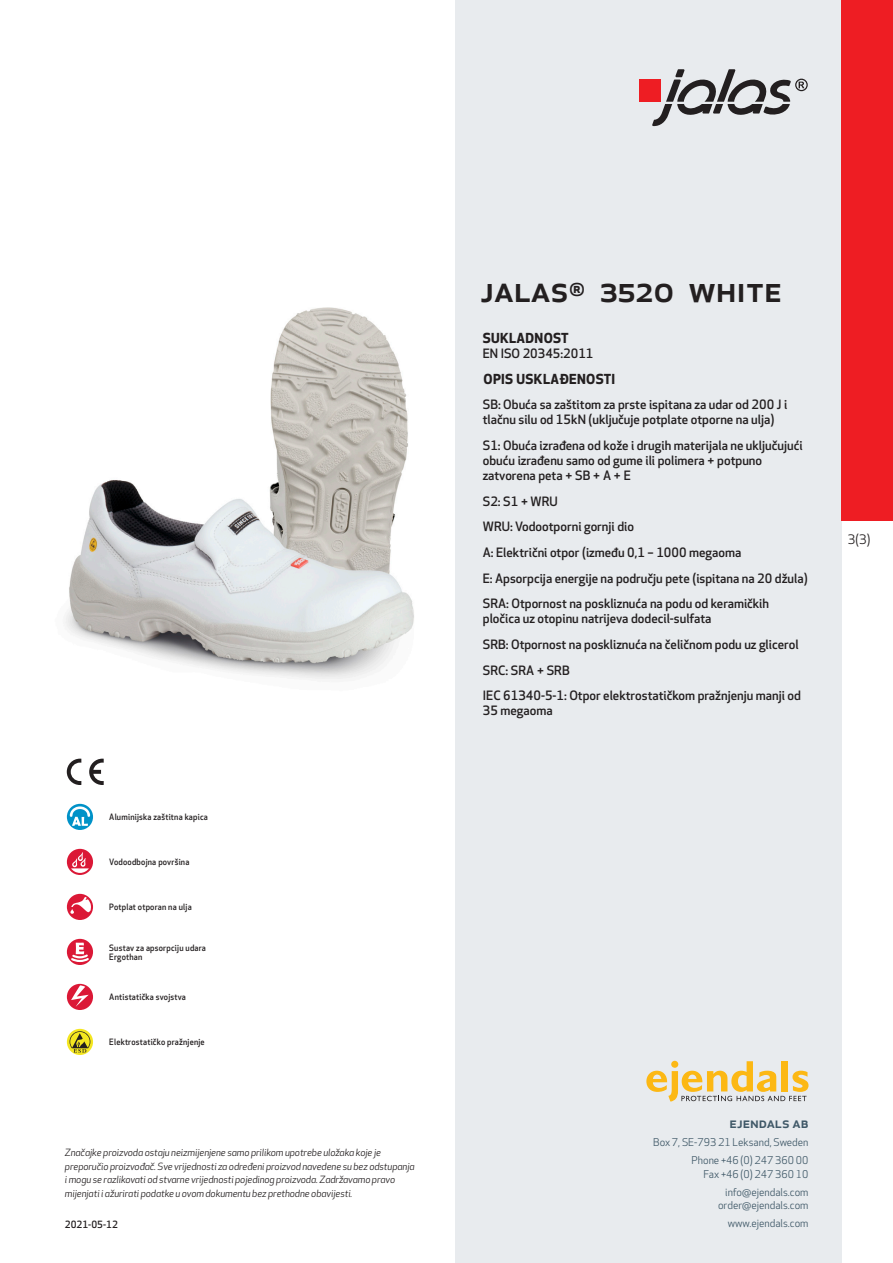
<style>
.page{position:relative;width:893px;height:1263px;background:#fff}
.page>*{position:absolute;margin:0;border:0;box-sizing:border-box;transform-origin:0 0}
.prodname{font:500 36px "Apex New";color:#231f20}
.t1{font:500 15px "Apex New";color:#405968}
.Funktion_body{font:700 13.5px "Apex New";letter-spacing:.025em;color:#231f20}
.t2{font:12.75px "Apex New";color:#231f20}
.Funktion_body-2{font:500 12.6px/15px "Apex New";color:#231f20}
.t3{font:10.5px/18px "Apex New";color:#405968;text-align:right}
.t4{font:italic 9.75px/13.5px "Apex New";letter-spacing:-.01em;color:#231f20}
.t5{font:500 9.75px "Apex New";color:#231f20}
.Funktion_body-3{font:500 8.55px/9px "Apex New";letter-spacing:.025em;color:#231f20;scale:.95 1}
</style>
<div class="page">
<div style="left:455px;top:0;width:387px;height:1263px;background:#e8ebee"></div>
<svg style="left:646px;top:1061px;width:162px;height:40px"></svg>
<img style="left:65px;top:308px;width:349px;height:371px">
<div style="left:842px;top:0;width:51px;height:520px;background:#ee1d23"></div>
<svg style="left:67px;top:804px;width:26px;height:26px"></svg>
<svg style="left:70px;top:806px;width:20px;height:20px"></svg>
<div style="left:67px;top:849px;width:26px;height:26px;background:#db1836;border-radius:50%"></div>
<svg style="left:71px;top:852px;width:18px;height:21px"></svg>
<div style="left:67px;top:894px;width:26px;height:26px;background:#db1836;border-radius:50%"></div>
<svg style="left:70px;top:897px;width:21px;height:17px"></svg>
<svg style="left:67px;top:939px;width:26px;height:26px"></svg>
<svg style="left:69px;top:943px;width:22px;height:20px"></svg>
<div style="left:67px;top:984px;width:26px;height:26px;background:#db1836;border-radius:50%"></div>
<svg style="left:71px;top:985px;width:18px;height:22px"></svg>
<svg style="left:67px;top:1029px;width:26px;height:26px"></svg>
<svg style="left:70px;top:1031px;width:20px;height:22px"></svg>
<svg style="left:89px;top:759px;width:15px;height:26px"></svg>
<svg style="left:67px;top:759px;width:14px;height:26px"></svg>
<div style="left:639px;top:80px;width:22px;height:22px;background:#ee1d23"></div>
<svg style="left:652px;top:69px;width:156px;height:57px"></svg>
<p class="Funktion_body-3" style="left:109px;top:812px;width:105px">Aluminijska zaštitna kapica</p>
<p class="Funktion_body-3" style="left:109px;top:857px;width:86px">Vodoodbojna površina</p>
<p class="Funktion_body-3" style="left:109px;top:902px;width:88px">Potplat otporan na ulja</p>
<p class="Funktion_body-3" style="left:109px;top:943px;width:103px">Sustav za apsorpciju udara<br>Ergothan</p>
<p class="Funktion_body-3" style="left:109px;top:992px;width:82px">Antistatička svojstva</p>
<p class="Funktion_body-3" style="left:109px;top:1037px;width:102px">Elektrostatičko pražnjenje</p>
<p class="t4" style="left:65px;top:1146px;width:351px">Značajke proizvoda ostaju neizmijenjene samo prilikom upotrebe uložaka koje je preporučio proizvođač. Sve vrijednosti za određeni proizvod navedene su bez odstupanja i mogu se razlikovati od stvarne vrijednosti pojedinog proizvoda. Zadržavamo pravo mijenjati i ažurirati podatke u ovom dokumentu bez prethodne obavijesti.</p>
<p class="t5" style="left:65px;top:1218px;width:54px">2021-05-12</p>
<p class="prodname" style="left:480px;top:265px;width:303px">JALAS<sup>®</sup> 3520 WHITE</p>
<p class="Funktion_body" style="left:483px;top:328px;width:87px">SUKLADNOST</p>
<p class="Funktion_body-2" style="left:483px;top:346px;width:112px">EN ISO 20345:2011</p>
<p class="Funktion_body" style="left:483px;top:369px;width:133px">OPIS USKLAĐENOSTI</p>
<p class="Funktion_body-2" style="left:483px;top:397px;width:306px">SB: Obuća sa zaštitom za prste ispitana za udar od 200 J i tlačnu silu od 15kN (uključuje potplate otporne na ulja)</p>
<p class="Funktion_body-2" style="left:483px;top:438px;width:321px">S1: Obuća izrađena od kože i drugih materijala ne uključujući obuću izrađenu samo od gume ili polimera + potpuno zatvorena peta + SB + A + E</p>
<p class="Funktion_body-2" style="left:483px;top:493px;width:76px">S2: S1 + WRU</p>
<p class="Funktion_body-2" style="left:483px;top:519px;width:153px">WRU: Vodootporni gornji dio</p>
<p class="Funktion_body-2" style="left:483px;top:545px;width:260px">A: Električni otpor (između 0,1 – 1000 megaoma</p>
<p class="Funktion_body-2" style="left:483px;top:570px;width:326px">E: Apsorpcija energije na području pete (ispitana na 20 džula)</p>
<p class="Funktion_body-2" style="left:483px;top:596px;width:288px">SRA: Otpornost na poskliznuća na podu od keramičkih pločica uz otopinu natrijeva dodecil-sulfata</p>
<p class="Funktion_body-2" style="left:483px;top:637px;width:317px">SRB: Otpornost na poskliznuća na čeličnom podu uz glicerol</p>
<p class="Funktion_body-2" style="left:483px;top:662px;width:88px">SRC: SRA + SRB</p>
<p class="Funktion_body-2" style="left:483px;top:688px;width:320px">IEC 61340-5-1: Otpor elektrostatičkom pražnjenju manji od<br>35 megaoma</p>
<p class="t2" style="left:848px;top:531px;width:24px">3(3)</p>
<p class="t1" style="left:729px;top:1113px;width:80px">ejendals ab</p>
<p class="t3" style="left:653px;top:1133px;width:157px">Box 7, SE-793 21 Leksand, Sweden<br>Phone +46 (0) 247 360 00</p>
<p class="t3" style="left:703px;top:1165px;width:107px">Fax +46 (0) 247 360 10 info@ejendals.com</p>
<p class="t3" style="left:718px;top:1196px;width:92px">order@ejendals.com</p>
<p class="t3" style="left:728px;top:1215px;width:82px">www.ejendals.com</p>
</div>
